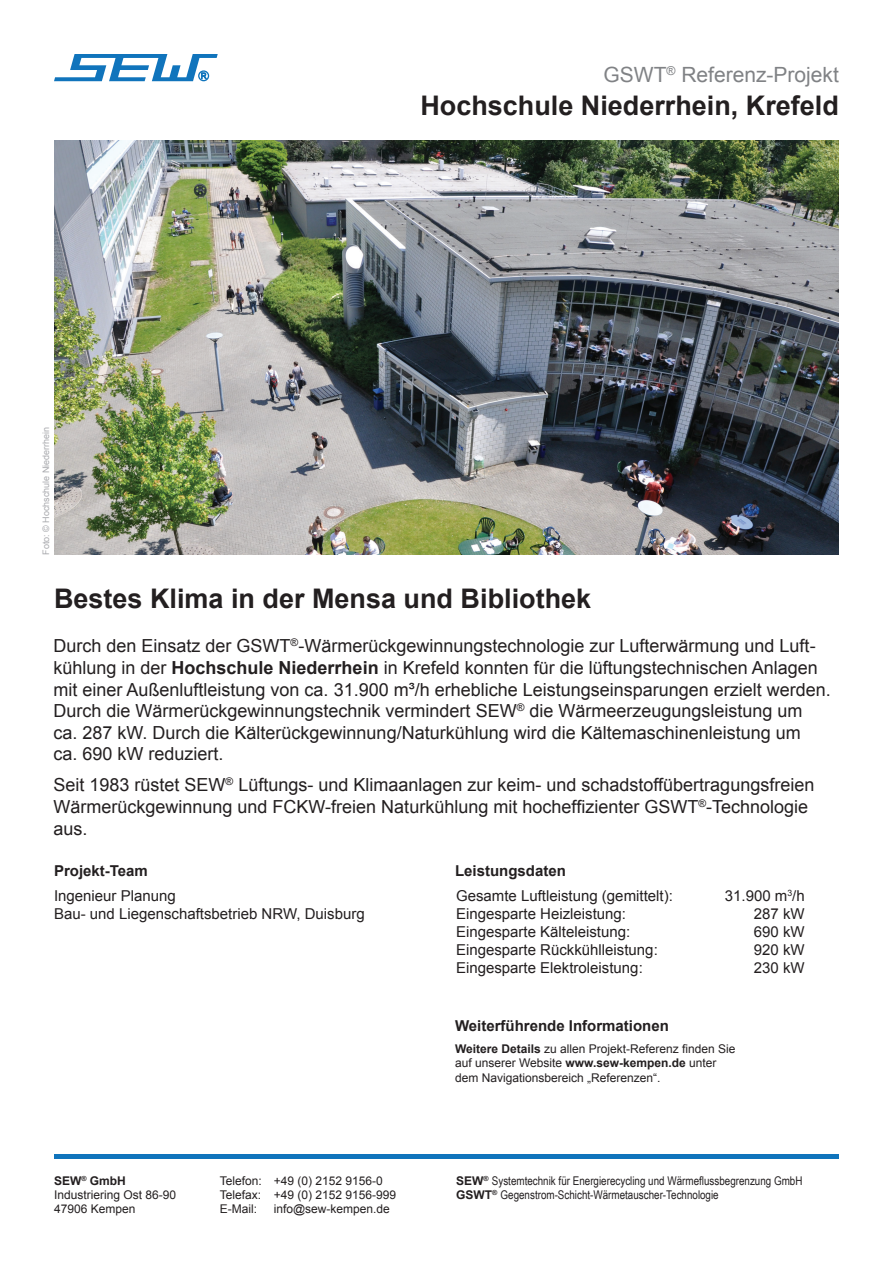
<style>
.page{position:relative;width:893px;height:1263px;background:#fff}
.page>*{position:absolute;margin:0;border:0;box-sizing:border-box;transform-origin:0 0}
.t1{font:700 27px "Arial";color:#231f20}
.t2{font:21px "Arial";color:#808285}
.t3{font:18px/21.6px "Arial";color:#231f20}
.t4{font:15px/18px "Arial";color:#231f20}
.t5{font:700 15px "Arial";color:#231f20}
.t6{font:12px/14.4px "Arial";color:#231f20}
.t7{font:12px/14.4px "Arial Narrow";color:#231f20}
.t8{font:9px "Arial";color:#a8a9ad}
.s1{font-weight:700}
.s2{font-family:"Arial";font-weight:700}
</style>
<div class="page">
<div style="left:54px;top:1154px;width:785px;height:5px;background:#1074bc"></div>
<svg style="left:54px;top:54px;width:164px;height:27px"></svg>
<img style="left:54px;top:140px;width:785px;height:415px">
<p class="t8" style="left:40px;top:555px;width:130px;rotate:-90deg">Foto: © Hochschule Niederrhein</p>
<p class="t2" style="left:604px;top:61px;width:237px">GSWT<sup>®</sup> Referenz-Projekt</p>
<h1 class="t1" style="left:420px;top:88px;width:420px">Hochschule Niederrhein, Krefeld</h1>
<h1 class="t1" style="left:54px;top:580px;width:539px">Bestes Klima in der Mensa und Bibliothek</h1>
<p class="t3" style="left:53px;top:635px;width:779px">Durch den Einsatz der GSWT<sup>®</sup>-Wärmerückgewinnungstechnologie zur Lufterwärmung und Luft&shy;kühlung in der <span class="s1">Hochschule Niederrhein</span> in Krefeld konnten für die lüftungstechnischen Anlagen mit einer Außenluftleistung von ca. 31.900 m³/h erhebliche Leistungseinsparungen erzielt werden.<br>Durch die Wärmerückgewinnungstechnik vermindert SEW<sup>®</sup> die Wärmeerzeugungsleistung um ca. 287 kW. Durch die Kälterückgewinnung/Naturkühlung wird die Kältemaschinenleistung um<br>ca. 690 kW reduziert.</p>
<p class="t3" style="left:53px;top:774px;width:762px">Seit 1983 rüstet SEW<sup>®</sup> Lüftungs- und Klimaanlagen zur keim- und schadstoffübertragungsfreien<br>Wärmerückgewinnung und FCKW-freien Naturkühlung mit hocheffizienter GSWT<sup>®</sup>-Technologie aus.</p>
<p class="t5" style="left:54px;top:861px;width:95px">Projekt-Team</p>
<p class="t5" style="left:455px;top:861px;width:112px">Leistungsdaten</p>
<p class="t4" style="left:54px;top:887px;width:312px">Ingenieur Planung<br>Bau- und Liegenschaftsbetrieb NRW, Duisburg</p>
<p class="t4" style="left:456px;top:887px;width:218px">Gesamte Luftleistung (gemittelt):</p>
<p class="t4" style="left:725px;top:887px;width:81px">31.900 m<sup>3</sup>/h</p>
<p class="t4" style="left:456px;top:905px;width:172px">Eingesparte Heizleistung:</p>
<p class="t4" style="left:754px;top:905px;width:52px">287 kW</p>
<p class="t4" style="left:456px;top:923px;width:176px">Eingesparte Kälteleistung:</p>
<p class="t4" style="left:754px;top:923px;width:52px">690 kW</p>
<p class="t4" style="left:456px;top:941px;width:203px">Eingesparte Rückkühlleistung:</p>
<p class="t4" style="left:754px;top:941px;width:52px">920 kW</p>
<p class="t4" style="left:456px;top:959px;width:188px">Eingesparte Elektroleistung:</p>
<p class="t4" style="left:754px;top:959px;width:52px">230 kW</p>
<p class="t5" style="left:455px;top:1015px;width:215px">Weiterführende Informationen</p>
<p class="t6" style="left:54px;top:1173px;width:124px"><span class="s1">SEW</span><sup>®</sup> <span class="s1">GmbH<br></span>Industriering Ost 86-90<br>47906 Kempen</p>
<p class="t6" style="left:220px;top:1173px;width:178px">Telefon: +49 (0) 2152 9156-0<br>Telefax: +49 (0) 2152 9156-999<br>E-Mail:</p>
<p class="t6" style="left:274px;top:1202px;width:118px">info@sew-kempen.de</p>
<p class="t6" style="left:455px;top:1042px;width:282px"><span class="s1">Weitere Details</span> zu allen Projekt-Referenz finden Sie auf unserer Website <span class="s1">www.sew-kempen.de</span> unter dem Navigationsbereich „Referenzen“.</p>
<p class="t7" style="left:456px;top:1173px;width:348px"><span class="s2">SEW</span><sup>®</sup> Systemtechnik für Energierecycling und Wärmeflussbegrenzung GmbH<br><span class="s2">GSWT</span><sup>®</sup> Gegenstrom-Schicht-Wärmetauscher-Technologie</p>
</div>
